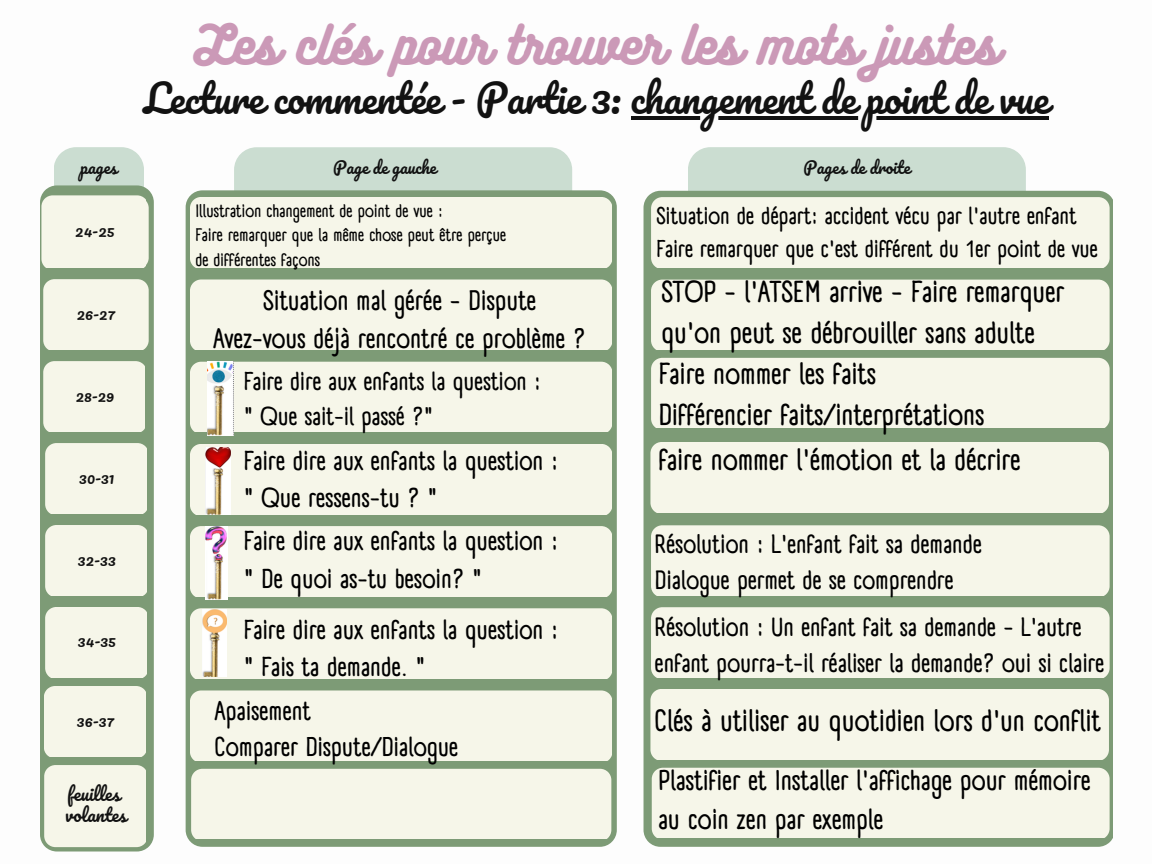
<style>
.page{position:relative;width:1152px;height:864px;background:#fff}
.page>*{position:absolute;margin:0;border:0;box-sizing:border-box;transform-origin:0 0}
.t1{font:48px "Bukhari Script";letter-spacing:-.01em;color:#cb99b7}
.t2{font:39px "Pacifico";letter-spacing:-.01em;color:#121212}
.t3{font:700 29.85px "A Day Without Sun Text";color:#000}
.t4{font:700 29.7px/40.5px "A Day Without Sun Text";color:#000}
.t5{font:700 28.05px/38.2px "A Day Without Sun Text";color:#000}
.t6{font:700 27.6px/37.8px "A Day Without Sun Text";color:#000;text-align:center}
.t7{font:700 26.7px/37.2px "A Day Without Sun Text";color:#000}
.t8{font:700 26.4px/36px "A Day Without Sun Text";color:#000}
.t9{font:700 25.8px/36px "A Day Without Sun Text";color:#000}
.t10{font:700 25.2px/34.8px "A Day Without Sun Text";color:#000}
.t11{font:700 23.7px/32.7px "A Day Without Sun Text";color:#000}
.t12{font:18px/21.3px "Pacifico";color:#121212}
.t13{font:700 17.7px/24.8px "A Day Without Sun Text";color:#000}
.t14{font:16.5px "Pacifico";color:#121212}
.t15{font:15px "Pacifico";color:#121212}
</style>
<div class="page">
<div style="left:54px;top:147px;width:90px;height:38px;background:#cbddd1"></div>
<div style="left:234px;top:147px;width:338px;height:635px;background:#cbddd1;border-radius:22px"></div>
<div style="left:688px;top:147px;width:338px;height:44px;background:#cbddd1"></div>
<svg style="left:40px;top:185px;width:114px;height:667px;background:#84a07d"></svg>
<div style="left:186px;top:190px;width:431px;height:657px;background:#7d9b76;border-radius:17px"></div>
<svg style="left:644px;top:191px;width:469px;height:656px;background:#829f7b"></svg>
<div style="left:190px;top:197px;width:421px;height:70px;background:#f6f6e9"></div>
<div style="left:651px;top:197px;width:459px;height:70px;background:#f6f6e9"></div>
<div style="left:651px;top:280px;width:459px;height:70px;background:#f6f6e9"></div>
<div style="left:190px;top:280px;width:421px;height:70px;background:#f6f6e9"></div>
<div style="left:43px;top:279px;width:106px;height:70px;background:#f6f6e9"></div>
<hr style="left:631px;top:116px;width:418px;height:3px;background:#121212">
<div style="left:190px;top:362px;width:421px;height:70px;background:#f6f6e9"></div>
<div style="left:190px;top:444px;width:421px;height:70px;background:#f6f6e9"></div>
<div style="left:190px;top:526px;width:421px;height:70px;background:#f6f6e9"></div>
<div style="left:190px;top:608px;width:421px;height:71px;background:#f6f6e9"></div>
<div style="left:190px;top:690px;width:421px;height:71px;background:#f6f6e9"></div>
<div style="left:651px;top:358px;width:459px;height:70px;background:#f6f6e9"></div>
<div style="left:650px;top:442px;width:459px;height:70px;background:#f6f6e9"></div>
<div style="left:651px;top:525px;width:459px;height:71px;background:#f6f6e9"></div>
<div style="left:651px;top:607px;width:459px;height:70px;background:#f6f6e9"></div>
<div style="left:650px;top:689px;width:459px;height:70px;background:#f6f6e9"></div>
<div style="left:43px;top:361px;width:102px;height:70px;background:#f6f6e9"></div>
<div style="left:45px;top:443px;width:102px;height:70px;background:#f6f6e9"></div>
<div style="left:45px;top:525px;width:102px;height:70px;background:#f6f6e9"></div>
<div style="left:45px;top:607px;width:102px;height:70px;background:#f6f6e9"></div>
<div style="left:44px;top:686px;width:101px;height:70px;background:#f6f6e9"></div>
<div style="left:41px;top:195px;width:108px;height:73px;background:#f6f6e9"></div>
<div style="left:652px;top:768px;width:458px;height:70px;background:#f6f6e9"></div>
<div style="left:191px;top:769px;width:420px;height:70px;background:#f6f6e9"></div>
<div style="left:44px;top:765px;width:102px;height:82px;background:#f6f6e9"></div>
<img style="left:208px;top:362px;width:25px;height:74px">
<img style="left:206px;top:447px;width:25px;height:68px">
<img style="left:206px;top:527px;width:21px;height:73px">
<img style="left:203px;top:609px;width:24px;height:68px">
<h1 class="t1" style="left:194px;top:14px;width:807px">Les clés pour trouver les mots justes</h1>
<h2 class="t2" style="left:144px;top:78px;width:906px">Lecture commentée - Partie 3: changement de point de vue</h2>
<p class="t14" style="left:80px;top:159px;width:39px">pages</p>
<p class="t14" style="left:333px;top:159px;width:105px">Page de gauche</p>
<p class="t14" style="left:804px;top:159px;width:108px">Pages de droite</p>
<p class="t15" style="left:75px;top:223px;width:41px">24-25</p>
<p class="t15" style="left:77px;top:306px;width:40px">26-27</p>
<p class="t15" style="left:76px;top:388px;width:40px">28-29</p>
<p class="t15" style="left:79px;top:470px;width:37px">30-31</p>
<p class="t15" style="left:78px;top:552px;width:39px">32-33</p>
<p class="t15" style="left:78px;top:634px;width:40px">34-35</p>
<p class="t15" style="left:77px;top:713px;width:39px">36-37</p>
<p class="t12" style="left:65px;top:784px;width:63px">feuilles volantes</p>
<p class="t13" style="left:195px;top:198px;width:313px">Illustration changement de point de vue :<br>Faire remarquer que la même chose peut être perçue de différentes façons</p>
<p class="t11" style="left:656px;top:200px;width:443px">Situation de départ: accident vécu par l'autre enfant<br>Faire remarquer que c'est différent du 1er point de vue</p>
<p class="t6" style="left:214px;top:282px;width:374px">Situation mal gérée - Dispute<br>Avez-vous déjà rencontré ce problème ?</p>
<p class="t4" style="left:661px;top:272px;width:405px">STOP - l'ATSEM arrive - Faire remarquer qu'on peut se débrouiller sans adulte</p>
<p class="t10" style="left:244px;top:364px;width:299px">Faire dire aux enfants la question : " Que sait-il passé ?"</p>
<p class="t7" style="left:244px;top:442px;width:316px">Faire dire aux enfants la question : " Que ressens-tu ? "</p>
<p class="t4" style="left:659px;top:354px;width:327px">Faire nommer les faits<br>Différencier faits/interprétations</p>
<p class="t4" style="left:659px;top:440px;width:364px">faire nommer l'émotion et la décrire</p>
<p class="t7" style="left:244px;top:523px;width:316px">Faire dire aux enfants la question : " De quoi as-tu besoin? "</p>
<p class="t7" style="left:244px;top:611px;width:316px">Faire dire aux enfants la question : " Fais ta demande. "</p>
<p class="t8" style="left:215px;top:693px;width:245px">Apaisement<br>Comparer Dispute/Dialogue</p>
<p class="t9" style="left:655px;top:526px;width:329px">Résolution : L'enfant fait sa demande<br>Dialogue permet de se comprendre</p>
<p class="t9" style="left:655px;top:609px;width:451px">Résolution : Un enfant fait sa demande - L'autre enfant pourra-t-il réaliser la demande? oui si claire</p>
<p class="t3" style="left:655px;top:703px;width:448px">Clés à utiliser au quotidien lors d'un conflit</p>
<p class="t5" style="left:658px;top:762px;width:434px">Plastifier et Installer l'affichage pour mémoire au coin zen par exemple</p>
</div>
